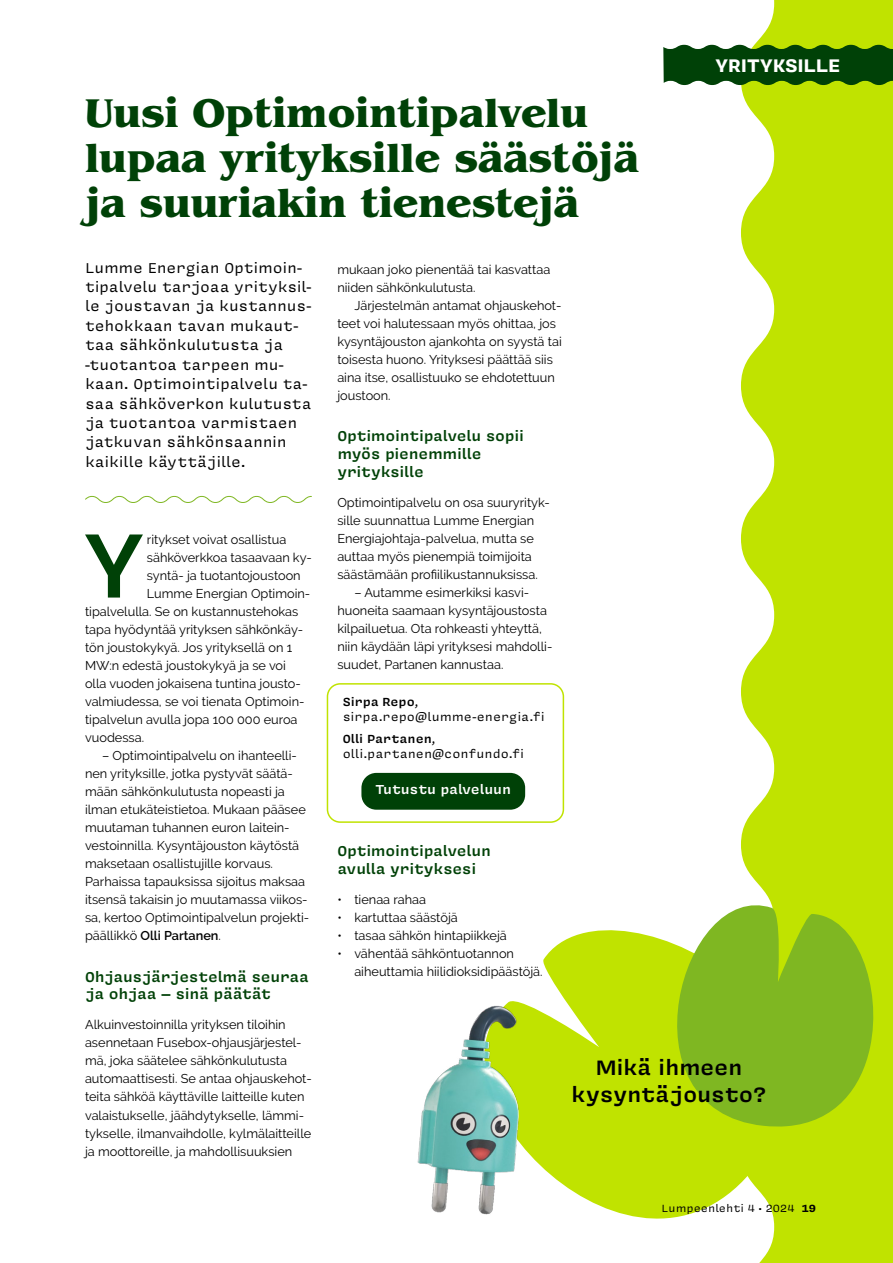
<style>
.page{position:relative;width:893px;height:1263px;background:#fff}
.page>*{position:absolute;margin:0;border:0;box-sizing:border-box;transform-origin:0 0}
.t1{font:700 88.8px "Raleway";color:#004107}
.t2{font:700 42px/45px "Benguiat Pro ITC";color:#004107}
.t3{font:600 24px/27px "Covik Sans Mono";letter-spacing:-.015em;color:#000;text-align:center}
.t4{font:700 21px "Covik Sans Mono";letter-spacing:-.01em;color:#fff}
.t5{font:16.5px/19.5px "Covik Sans Mono";letter-spacing:-.015em;color:#000}
.t6{font:600 16.5px/18px "Covik Sans Mono";letter-spacing:-.015em;color:#004107}
.t7{font:600 15px "Covik Sans Mono";letter-spacing:-.015em;color:#fff}
.t8{font:13.5px/15px "Covik Sans Mono";color:#000}
.t9{font:12.75px/18px "Raleway";color:#000}
.t10{font:12px "Covik Sans Mono";color:#000}
.s1{font-weight:600}
.s2{font-weight:700}
</style>
<div class="page">
<svg style="left:741px;top:0;width:152px;height:1263px;fill:#c0e300"></svg>
<svg style="left:543px;top:930px;width:260px;height:333px;fill:#c0e300"></svg>
<svg style="left:618px;top:878px;width:265px;height:249px;fill:#7fb722"></svg>
<svg style="left:85px;top:495px;width:227px;height:8px"></svg>
<div style="left:327px;top:683px;width:237px;height:140px;border:2px solid #c0e300;border-radius:13px"></div>
<div style="left:361px;top:773px;width:164px;height:37px;background:#004107;border-radius:15px"></div>
<img style="left:417px;top:989px;width:130px;height:241px">
<svg style="left:663px;top:45px;width:230px;height:40px"></svg>
<h3 class="t4" style="left:716px;top:50px;width:127px">YRITYKSILLE</h3>
<h2 class="t2" style="left:85px;top:90px;width:555px">Uusi Optimointipalvelu lupaa yrityksille säästöjä ja suuriakin tienestejä</h2>
<p class="t5" style="left:85px;top:257px;width:228px">Lumme Energian Optimoin&shy;tipalvelu tarjoaa yrityksil&shy;le joustavan ja kustannus&shy;tehokkaan tavan mukaut&shy;taa sähkönkulutusta ja -tuotantoa tarpeen mu&shy;kaan. Optimointipalvelu ta&shy;saa sähköverkon kulutusta ja tuotantoa varmistaen jatkuvan sähkönsaannin kaikille käyttäjille.</p>
<p class="t9" style="left:337px;top:260px;width:215px">mukaan joko pienentää tai kasvattaa niiden sähkönkulutusta.</p>
<p class="t9" style="left:337px;top:296px;width:226px;text-indent:17px">Järjestelmän antamat ohjauskehot&shy;teet voi halutessaan myös ohittaa, jos kysyntäjouston ajankohta on syystä tai toisesta huono. Yrityksesi päättää siis aina itse, osallistuuko se ehdotettuun joustoon.</p>
<p class="t6" style="left:337px;top:426px;width:188px">Optimointipalvelu sopii myös pienemmille yrityksille</p>
<p class="t9" style="left:337px;top:494px;width:214px">Optimointipalvelu on osa suuryrityk&shy;sille suunnattua Lumme Energian Energiajohtaja-palvelua, mutta se auttaa myös pienempiä toimijoita säästämään profiilikustannuksissa.</p>
<p class="t9" style="left:337px;top:584px;width:217px;text-indent:17px">– Autamme esimerkiksi kasvi&shy;huoneita saamaan kysyntäjoustosta kilpailuetua. Ota rohkeasti yhteyttä, niin käydään läpi yrityksesi mahdolli&shy;suudet, Partanen kannustaa.</p>
<p class="t8" style="left:343px;top:694px;width:204px"><span class="s1">Sirpa Repo</span>, sirpa.repo@lumme-energia.fi</p>
<p class="t8" style="left:343px;top:730px;width:183px"><span class="s1">Olli Partanen</span>, olli.partanen@confundo.fi</p>
<p class="t7" style="left:376px;top:779px;width:137px">Tutustu palveluun</p>
<h1 class="t1" style="left:85px;top:516px;width:60px">Y</h1>
<p class="t9" style="left:147px;top:530px;width:141px">ritykset voivat osallistua</p>
<p class="t9" style="left:147px;top:548px;width:166px">sähköverkkoa tasaavaan ky-</p>
<p class="t9" style="left:147px;top:566px;width:155px">syntä- ja tuotantojoustoon</p>
<p class="t9" style="left:147px;top:584px;width:165px">Lumme Energian Optimoin-</p>
<p class="t9" style="left:85px;top:602px;width:215px">tipalvelulla. Se on kustannustehokas</p>
<p class="t9" style="left:85px;top:620px;width:220px">tapa hyödyntää yrityksen sähkönkäy-</p>
<p class="t9" style="left:85px;top:638px;width:209px">tön joustokykyä. Jos yrityksellä on 1</p>
<p class="t9" style="left:85px;top:656px;width:202px">MW:n edestä joustokykyä ja se voi</p>
<p class="t9" style="left:85px;top:674px;width:217px">olla vuoden jokaisena tuntina jousto-</p>
<p class="t9" style="left:85px;top:692px;width:221px">valmiudessa, se voi tienata Optimoin-</p>
<p class="t9" style="left:85px;top:710px;width:214px">tipalvelun avulla jopa 100 000 euroa</p>
<p class="t9" style="left:85px;top:728px;width:61px">vuodessa.</p>
<p class="t9" style="left:85px;top:746px;width:226px;text-indent:17px">– Optimointipalvelu on ihanteelli&shy;nen yrityksille, jotka pystyvät säätä&shy;mään sähkönkulutusta nopeasti ja ilman etukäteistietoa. Mukaan pääsee muutaman tuhannen euron laitein&shy;vestoinnilla. Kysyntäjouston käytöstä maksetaan osallistujille korvaus.<br>Parhaissa tapauksissa sijoitus maksaa itsensä takaisin jo muutamassa viikos&shy;sa, kertoo Optimointipalvelun projekti&shy;päällikkö <span class="s1">Olli Partanen</span>.</p>
<p class="t6" style="left:85px;top:966px;width:226px">Ohjausjärjestelmä seuraa ja ohjaa – sinä päätät</p>
<p class="t9" style="left:85px;top:1016px;width:228px">Alkuinvestoinnilla yrityksen tiloihin asennetaan Fusebox-ohjausjärjestel&shy;mä, joka säätelee sähkönkulutusta automaattisesti. Se antaa ohjauskehot&shy;teita sähköä käyttäville laitteille kuten valaistukselle, jäähdytykselle, lämmi&shy;tykselle, ilmanvaihdolle, kylmälaitteille ja moottoreille, ja mahdollisuuksien</p>
<p class="t6" style="left:337px;top:841px;width:155px">Optimointipalvelun avulla yrityksesi</p>
<p class="t9" style="left:337px;top:890px;width:90px">• tienaa rahaa</p>
<p class="t9" style="left:337px;top:909px;width:122px">• kartuttaa säästöjä</p>
<p class="t9" style="left:337px;top:927px;width:171px">• tasaa sähkön hintapiikkejä</p>
<p class="t9" style="left:354px;top:945px;width:190px;text-indent:-17px">• vähentää sähköntuotannon aiheuttamia hiilidioksidipäästöjä.</p>
<h3 class="t3" style="left:571px;top:1052px;width:197px">Mikä ihmeen kysyntäjousto?</h3>
<p class="t10" style="left:661px;top:1199px;width:156px">Lumpeenlehti 4 • 2024 <span class="s2">19</span></p>
</div>
